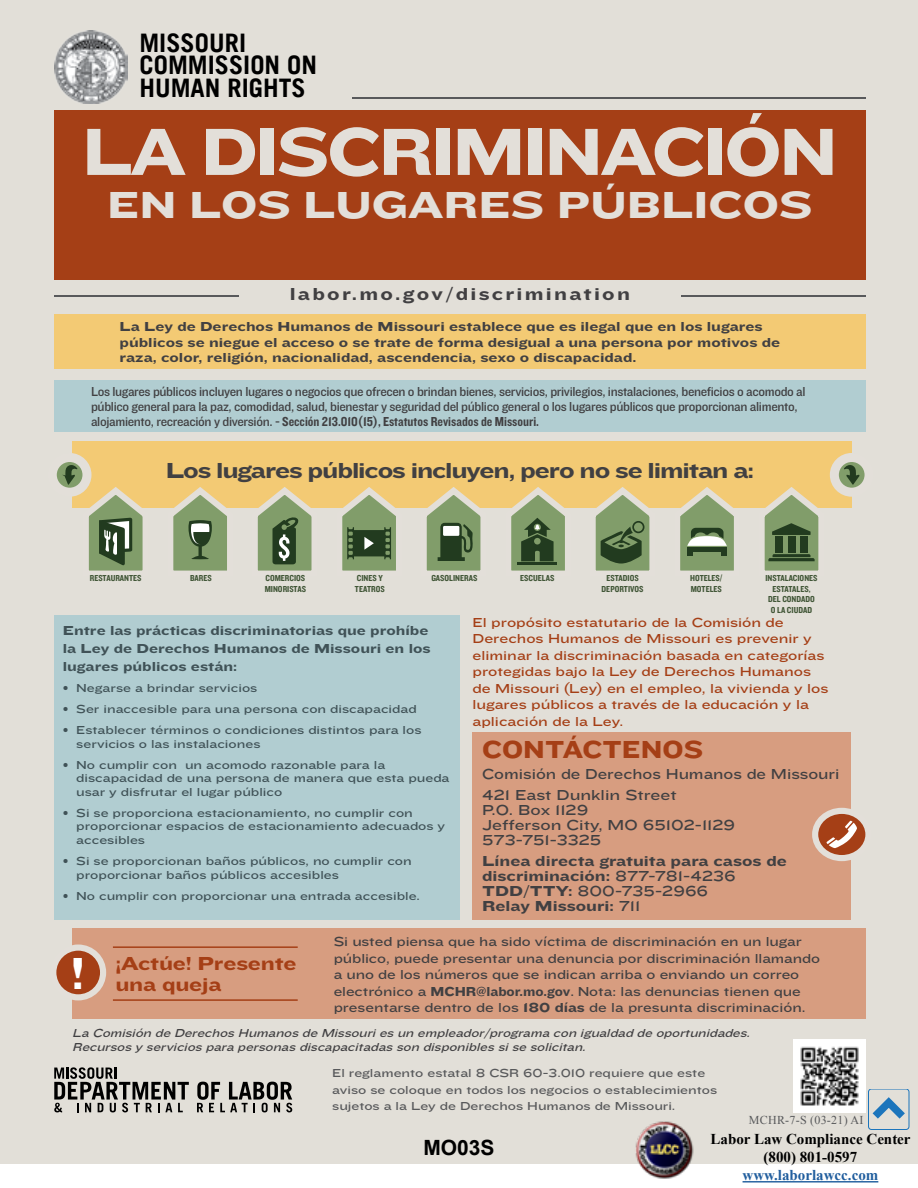
<style>
.page{position:relative;width:918px;height:1188px;background:#fff}
.page>*{position:absolute;margin:0;border:0;box-sizing:border-box;transform-origin:0 0}
.t1{font:69.15px "Knockout 54 Sumo";letter-spacing:-.04em;color:#e3dfd9;scale:.89 1}
.t2{font:46.65px "Knockout 54 Sumo";color:#fff}
.t3{font:39px "Knockout 54 Sumo";color:#e3dfd9}
.t4{font:700 25.5px/22.6px "Trade Gothic LT";color:#000}
.t5{font:25.5px "Knockout 53 Heviweight";color:#a53f16}
.t6{font:22.5px "Knockout 54 Sumo";letter-spacing:-.05em;color:#414042}
.t7{font:700 21px "Arial";color:#000}
.t8{font:19.5px/21px "Knockout 54 Sumo";letter-spacing:-.01em;color:#a53f16}
.t9{font:18px "Knockout 54 Sumo";letter-spacing:.125em;color:#414042}
.t10{font:15px/15px "Knockout 54 Sumo";color:#414042}
.t11{font:15px/15px "Knockout 34 Junior Sumo";color:#414042}
.t12{font:15px/21px "Knockout 34 Junior Sumo";color:#414042;scale:.96 1}
.t13{font:700 15px/18px "Times New Roman";color:#000;text-align:center}
.t14{font:700 15px "Times New Roman";color:#215e9e}
.t15{font:13.5px/16.5px "Knockout 34 Junior Sumo";letter-spacing:-.005em;color:#414042}
.t16{font:13.5px/16.5px "Knockout 34 Junior Sumo";color:#a53f16}
.t17{font:13.5px/15px "Knockout 31 Junior Middlewt";letter-spacing:-.025em;color:#414042}
.t18{font:13.5px/15px "Knockout 54 Sumo";color:#414042}
.t19{font:13.5px/18px "Knockout 54 Sumo";color:#405257}
.t20{font:13.5px "Knockout 50 Welterweight";color:#414042}
.t21{font:12px/13.5px "Knockout 34 Junior Sumo";color:#405257}
.t22{font:italic 12px/13.5px "Knockout 34 Junior Sumo";color:#414042;scale:.95 1}
.t23{font:12px/16.5px "Knockout 34 Junior Sumo";color:#58595b}
.t24{font:12px "Times New Roman";letter-spacing:.02em;color:#58595b}
.t25{font:9px/10.5px "Knockout 50 Welterweight";color:#415637}
.s1{font-family:"Knockout 31 Junior Middlewt"}
.s2{font-family:"Knockout 34 Junior Sumo"}
.s3{font-family:"Knockout 54 Sumo"}
.s4{font-family:"Knockout 53 Heviweight"}
</style>
<div class="page">
<div style="left:0;top:0;width:918px;height:1164px;background:#e2dfd8"></div>
<div style="left:54px;top:110px;width:812px;height:169px;background:#a53f16"></div>
<div style="left:72px;top:929px;width:794px;height:90px;background:#d79d80"></div>
<div style="left:53px;top:948px;width:50px;height:49px;background:#a53f16;border-radius:50%"></div>
<div style="left:50px;top:945px;width:56px;height:55px;border:6px solid #e3dfd9;border-radius:50%"></div>
<hr style="left:113px;top:999px;width:185px;height:2px;background:#a53f16">
<hr style="left:113px;top:946px;width:185px;height:2px;background:#a53f16">
<div style="left:473px;top:732px;width:378px;height:188px;background:#d79d80"></div>
<svg style="left:815px;top:811px;width:53px;height:47px"></svg>
<div style="left:812px;top:808px;width:60px;height:53px;border:6px solid #e3dfd9;border-radius:50%"></div>
<svg style="left:826px;top:821px;width:31px;height:27px"></svg>
<div style="left:54px;top:615px;width:406px;height:305px;background:#b1cdd1"></div>
<hr style="left:54px;top:296px;width:812px;height:1px;background:#58595b">
<div style="left:239px;top:289px;width:441px;height:14px;background:#e2dfd8"></div>
<img style="left:793px;top:1040px;width:73px;height:73px">
<svg style="left:197px;top:1082px;width:95px;height:30px"></svg>
<svg style="left:54px;top:1067px;width:135px;height:45px"></svg>
<div style="left:54px;top:380px;width:812px;height:51px;background:#b1cdd1"></div>
<div style="left:54px;top:314px;width:812px;height:54px;background:#f3ca74"></div>
<div style="left:72px;top:442px;width:780px;height:66px;background:#f3ca74"></div>
<svg style="left:834px;top:457px;width:35px;height:35px"></svg>
<div style="left:830px;top:453px;width:44px;height:44px;border:9px solid #e3dfd9;border-radius:50%"></div>
<svg style="left:844px;top:465px;width:16px;height:20px"></svg>
<svg style="left:52px;top:457px;width:35px;height:35px"></svg>
<div style="left:48px;top:453px;width:44px;height:44px;border:9px solid #e3dfd9;border-radius:50%"></div>
<svg style="left:62px;top:465px;width:81px;height:106px"></svg>
<svg style="left:173px;top:487px;width:54px;height:84px;background:#95a375"></svg>
<svg style="left:257px;top:487px;width:55px;height:84px;background:#8e9c6f"></svg>
<svg style="left:342px;top:487px;width:54px;height:84px;background:#859467"></svg>
<svg style="left:426px;top:487px;width:55px;height:84px;background:#8b996b"></svg>
<div style="left:443px;top:526px;width:16px;height:10px;background:#fff"></div>
<svg style="left:511px;top:487px;width:54px;height:84px;background:#849366"></svg>
<svg style="left:764px;top:487px;width:55px;height:84px;background:#879568"></svg>
<svg style="left:595px;top:487px;width:55px;height:84px;background:#889769"></svg>
<svg style="left:680px;top:487px;width:54px;height:84px;background:#98a679"></svg>
<hr style="left:352px;top:97px;width:514px;height:1px;background:#58595b">
<img style="left:54px;top:30px;width:73px;height:73px">
<hr style="left:743px;top:1181px;width:135px;height:2px;background:#215e9e">
<img style="left:635px;top:1121px;width:59px;height:58px">
<div style="left:869px;top:1089px;width:40px;height:41px;border:1px solid #1c75bc;border-radius:3px"></div>
<svg style="left:869px;top:1092px;width:41px;height:35px"></svg>
<h3 class="t4" style="left:139px;top:31px;width:108px">MISSOURI</h3>
<h3 class="t4" style="left:139px;top:53px;width:179px">COMMISSION ON<br>HUMAN RIGHTS</h3>
<h1 class="t1" style="left:82px;top:101px;width:851px">LA DISCRIMINACIÓN</h1>
<h3 class="t3" style="left:107px;top:177px;width:707px">EN LOS LUGARES PÚBLICOS</h3>
<h3 class="t9" style="left:290px;top:281px;width:342px">labor.mo.gov/discrimination</h3>
<p class="t18" style="left:120px;top:319px;width:662px">La Ley de Derechos Humanos de Missouri establece que es ilegal que en los lugares públicos se niegue el acceso o se trate de forma desigual a una persona por motivos de raza, color, religión, nacionalidad, ascendencia, sexo o discapacidad.</p>
<p class="t17" style="left:91px;top:383px;width:716px">Los lugares públicos incluyen lugares o negocios que ofrecen o brindan bienes, servicios, privilegios, instalaciones, beneficios o acomodo al público general para la paz, comodidad, salud, bienestar y seguridad del público general o los lugares públicos que proporcionan alimento,</p>
<p class="t20" style="left:91px;top:413px;width:449px"><span class="s1">alojamiento, recreación y diversión. -</span> Sección 213.010(15), Estatutos Revisados de Missouri.</p>
<h3 class="t6" style="left:166px;top:454px;width:590px">Los lugares públicos incluyen, pero no se limitan a:</h3>
<p class="t25" style="left:90px;top:573px;width:53px">RESTAURANTES</p>
<p class="t25" style="left:190px;top:573px;width:23px">BARES</p>
<p class="t25" style="left:265px;top:573px;width:43px">COMERCIOS<br>MINORISTAS</p>
<p class="t25" style="left:355px;top:573px;width:31px">CINES Y<br>TEATROS</p>
<p class="t25" style="left:431px;top:573px;width:48px">GASOLINERAS</p>
<p class="t25" style="left:520px;top:573px;width:36px">ESCUELAS</p>
<p class="t25" style="left:602px;top:573px;width:43px;text-align:center">ESTADIOS<br>DEPORTIVOS</p>
<p class="t25" style="left:690px;top:573px;width:34px">HOTELES/<br>MOTELES</p>
<p class="t25" style="left:765px;top:573px;width:54px;text-align:center">INSTALACIONES<br>ESTATALES,<br>DEL CONDADO<br>O LA CIUDAD</p>
<p class="t19" style="left:63px;top:621px;width:369px">Entre las prácticas discriminatorias que prohíbe la Ley de Derechos Humanos de Missouri en los lugares públicos están:</p>
<p class="t21" style="left:63px;top:681px;width:196px">• Negarse a brindar servicios</p>
<p class="t21" style="left:63px;top:702px;width:355px">• Ser inaccesible para una persona con discapacidad</p>
<p class="t21" style="left:76px;top:723px;width:347px;text-indent:-14px">• Establecer términos o condiciones distintos para los servicios o las instalaciones</p>
<p class="t21" style="left:76px;top:757px;width:375px;text-indent:-14px">• No cumplir con un acomodo razonable para la discapacidad de una persona de manera que esta pueda usar y disfrutar el lugar público</p>
<p class="t21" style="left:76px;top:806px;width:370px;text-indent:-14px">• Si se proporciona estacionamiento, no cumplir con proporcionar espacios de estacionamiento adecuados y accesibles</p>
<p class="t21" style="left:76px;top:854px;width:337px;text-indent:-14px">• Si se proporcionan baños públicos, no cumplir con proporcionar baños públicos accesibles</p>
<p class="t21" style="left:63px;top:888px;width:359px">• No cumplir con proporcionar una entrada accesible.</p>
<p class="t16" style="left:473px;top:613px;width:357px">El propósito estatutario de la Comisión de Derechos Humanos de Missouri es prevenir y eliminar la discriminación basada en categorías protegidas bajo la Ley de Derechos Humanos de Missouri (Ley) en el empleo, la vivienda y los lugares públicos a través de la educación y la aplicación de la Ley.</p>
<h3 class="t5" style="left:482px;top:732px;width:223px">CONTÁCTENOS</h3>
<p class="t12" style="left:482px;top:763px;width:374px">Comisión de Derechos Humanos de Missouri<br>421 East Dunklin Street</p>
<p class="t11" style="left:482px;top:802px;width:255px">P.O. Box 1129<br>Jefferson City, MO 65102-1129<br>573-751-3325</p>
<p class="t10" style="left:482px;top:853px;width:306px">Línea directa gratuita para casos de discriminación: <span class="s2">877-781-4236</span></p>
<p class="t11" style="left:482px;top:883px;width:228px"><span class="s3">TDD/TTY:</span> 800-735-2966</p>
<p class="t10" style="left:482px;top:898px;width:160px">Relay Missouri: <span class="s2">711</span></p>
<h2 class="t2" style="left:71px;top:940px;width:16px">!</h2>
<h3 class="t8" style="left:115px;top:952px;width:183px">¡Actúe! Presente una queja</h3>
<p class="t15" style="left:334px;top:933px;width:488px">Si usted piensa que ha sido víctima de discriminación en un lugar público, puede presentar una denuncia por discriminación llamando a uno de los números que se indican arriba o enviando un correo electrónico a <span class="s4">MCHR@labor.mo.gov</span>. Nota: las denuncias tienen que presentarse dentro de los <span class="s3">180 días</span> de la presunta discriminación.</p>
<p class="t22" style="left:72px;top:1026px;width:719px">LaComisión deDerechosHumanosdeMissouriesun empleador/programacon igualdaddeoportunidades.<br>Recursosyserviciosparapersonasdiscapacitadasson disponiblessisesolicitan.</p>
<p class="t23" style="left:332px;top:1064px;width:387px">El reglamento estatal 8 CSR 60-3.010 requiere que este aviso se coloque en todos los negocios o establecimientos sujetos a la Ley de Derechos Humanos de Missouri.</p>
<p class="t24" style="left:749px;top:1112px;width:116px">MCHR-7-S (03-21) AI</p>
<h3 class="t7" style="left:423px;top:1133px;width:73px">MO03S</h3>
<p class="t13" style="left:711px;top:1130px;width:202px">Labor Law Compliance Center (800) 801-0597</p>
<p class="t14" style="left:743px;top:1164px;width:137px">www.laborlawcc.com</p>
</div>
